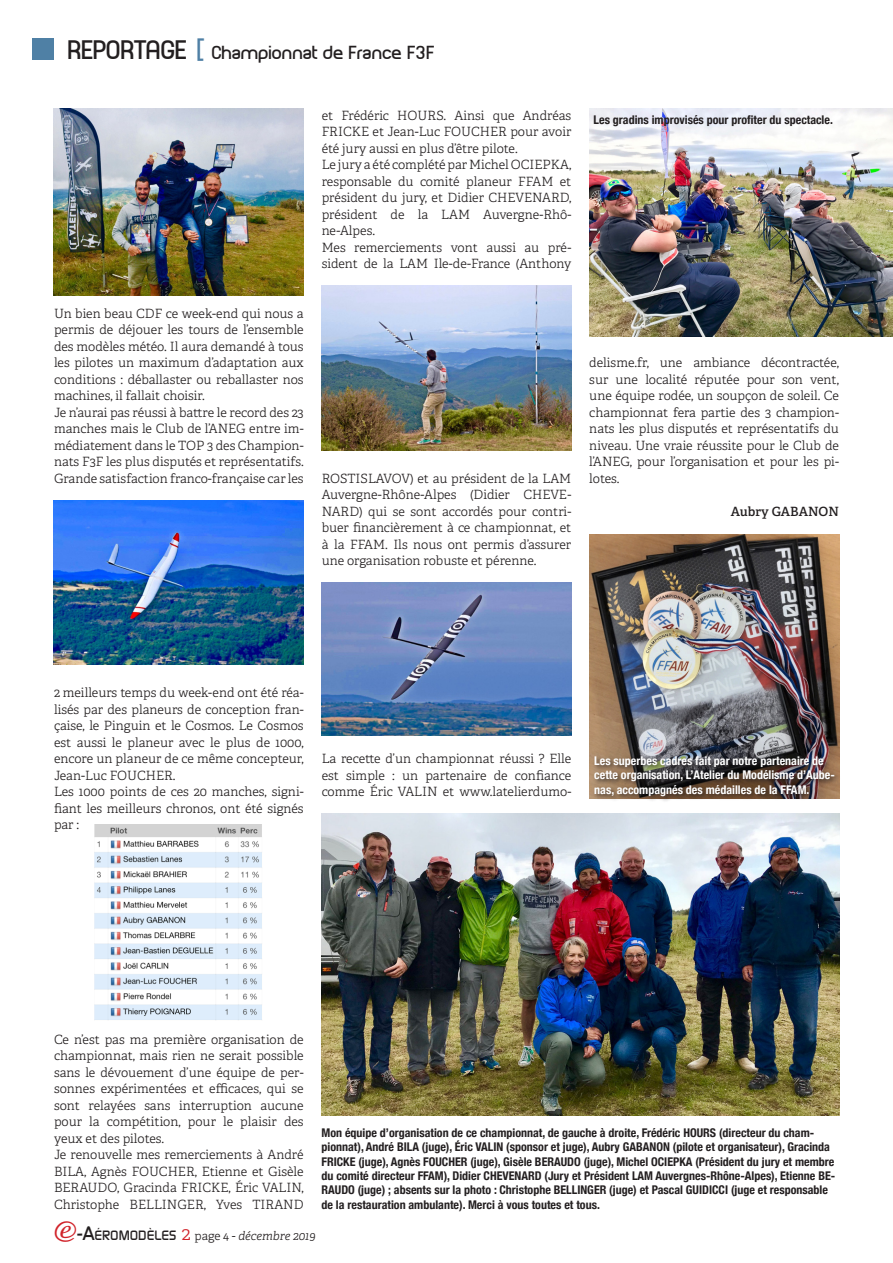
<style>
.page{position:relative;width:893px;height:1263px;background:#fff}
.page>*{position:absolute;margin:0;border:0;box-sizing:border-box;transform-origin:0 0}
.t1{font:18px "Planet Estyle";color:#231f20}
.par_e-aero{font:12.75px/16.5px "Adelle PE Lt";color:#231f20;text-align:justify}
.signature{font:12.75px "Adelle PE Sb";color:#231f20}
.legende_photo{font:700 condensed 12px/14.4px "Helvetica Neue";color:#231f20}
.legende_photos_blanc{font:700 condensed 12px/14.4px "Helvetica Neue";color:#fff}
.t2{font:italic 12px "Adelle PE Lt";color:#231f20}
.s1{font-size:25.5px}
.s2{font-family:"Arrobatherapy";font-style:normal;font-size:31.5px;color:#d1232a}
.s3{font-family:"Digital";font-weight:500;font-style:normal;font-size:18.75px}
.s4{font-family:"Digital";font-weight:500;font-style:normal;font-size:13.2px}
.s5{font-style:normal;font-size:18.75px;color:#d1232a}
.s6{font-style:normal}
</style>
<div class="page">
<div style="left:33px;top:38px;width:21px;height:21px;background:#4f80a5"></div>
<img style="left:54px;top:109px;width:250px;height:187px">
<img style="left:54px;top:500px;width:250px;height:165px">
<img style="left:322px;top:286px;width:249px;height:165px">
<img style="left:322px;top:583px;width:249px;height:153px">
<img style="left:95px;top:824px;width:167px;height:196px">
<img style="left:589px;top:109px;width:303px;height:227px">
<img style="left:589px;top:534px;width:251px;height:264px">
<div style="left:592px;top:754px;width:249px;height:48px;background:#231f20;opacity:.75"></div>
<img style="left:322px;top:814px;width:518px;height:301px">
<p class="t1" style="left:68px;top:40px;width:369px"><span class="s1">REPORTAGE</span> <sup>[</sup> Championnat de France F3F</p>
<p class="par_e-aero" style="left:54px;top:304px;width:251px">Un bien beau CDF ce week-end qui nous a permis de déjouer les tours de l’ensemble des modèles météo. Il aura demandé à tous les pilotes un maximum d’adaptation aux conditions : déballaster ou reballaster nos machines, il fallait choisir.</p>
<p class="par_e-aero" style="left:54px;top:403px;width:251px">Je n’aurai pas réussi à battre le record des 23 manches mais le Club de l’ANEG entre im&shy;médiatement dans le TOP 3 des Champion&shy;nats F3F les plus disputés et représentatifs.</p>
<p class="par_e-aero" style="left:54px;top:469px;width:251px">Grande satisfaction franco-française car les</p>
<p class="par_e-aero" style="left:322px;top:106px;width:251px">et Frédéric HOURS. Ainsi que Andréas FRICKE et Jean-Luc FOUCHER pour avoir été jury aussi en plus d’être pilote.</p>
<p class="par_e-aero" style="left:322px;top:156px;width:251px">Le jury a été complété par Michel OCIEPKA, responsable du comité planeur FFAM et président du jury, et Didier CHEVENARD, président de la LAM Auvergne-Rhô&shy;ne-Alpes.</p>
<p class="par_e-aero" style="left:322px;top:238px;width:251px">Mes remerciements vont aussi au pré&shy;sident de la LAM Ile-de-France (Anthony</p>
<p class="par_e-aero" style="left:322px;top:469px;width:251px">ROSTISLAVOV) et au président de la LAM Auvergne-Rhône-Alpes (Didier CHEVE-NARD) qui se sont accordés pour contri&shy;buer financièrement à ce championnat, et à la FFAM. Ils nous ont permis d’assurer une organisation robuste et pérenne.</p>
<p class="legende_photo" style="left:594px;top:112px;width:241px">Les gradins improvisés pour profiter du spectacle.</p>
<p class="par_e-aero" style="left:589px;top:354px;width:251px">delisme.fr, une ambiance décontractée, sur une localité réputée pour son vent, une équipe rodée, un soupçon de soleil. Ce championnat fera partie des 3 champion&shy;nats les plus disputés et représentatifs du niveau. Une vraie réussite pour le Club de l’ANEG, pour l’organisation et pour les pi&shy;lotes.</p>
<p class="signature" style="left:731px;top:502px;width:109px">Aubry GABANON</p>
<p class="par_e-aero" style="left:54px;top:684px;width:251px">2 meilleurs temps du week-end ont été réa&shy;lisés par des planeurs de conception fran&shy;çaise, le Pinguin et le Cosmos. Le Cosmos est aussi le planeur avec le plus de 1000, encore un planeur de ce même concepteur, Jean-Luc FOUCHER.</p>
<p class="par_e-aero" style="left:54px;top:783px;width:251px">Les 1000 points de ces 20 manches, signi&shy;fiant les meilleurs chronos, ont été signés par :</p>
<p class="par_e-aero" style="left:322px;top:750px;width:251px">La recette d’un championnat réussi ? Elle est simple : un partenaire de confiance comme Éric VALIN et www.latelierdumo-</p>
<p class="legende_photos_blanc" style="left:594px;top:752px;width:242px">Les superbes cadres fait par notre partenaire de cette organisation, L’Atelier du Modélisme d’Aube&shy;nas, accompagnés des médailles de la FFAM.</p>
<p class="par_e-aero" style="left:54px;top:1030px;width:251px">Ce n’est pas ma première organisation de championnat, mais rien ne serait possible sans le dévouement d’une équipe de per&shy;sonnes expérimentées et efficaces, qui se sont relayées sans interruption aucune pour la compétition, pour le plaisir des yeux et des pilotes.</p>
<p class="par_e-aero" style="left:54px;top:1146px;width:251px">Je renouvelle mes remerciements à André BILA, Agnès FOUCHER, Etienne et Gisèle BERAUDO, Gracinda FRICKE, Éric VALIN, Christophe BELLINGER, Yves TIRAND</p>
<p class="legende_photo" style="left:322px;top:1124px;width:515px">Mon équipe d’organisation de ce championnat, de gauche à droite, Frédéric HOURS (directeur du cham&shy;pionnat), André BILA (juge), Éric VALIN (sponsor et juge), Aubry GABANON (pilote et organisateur), Gracinda FRICKE (juge), Agnès FOUCHER (juge), Gisèle BERAUDO (juge), Michel OCIEPKA (Président du jury et membre du comité directeur FFAM), Didier CHEVENARD (Jury et Président LAM Auvergnes-Rhône-Alpes), Etienne BE-RAUDO (juge) ; absents sur la photo : Christophe BELLINGER (juge) et Pascal GUIDICCI (juge et responsable de la restauration ambulante). Merci à vous toutes et tous.</p>
<p class="t2" style="left:54px;top:1227px;width:263px"><span class="s2">e</span><span class="s3">-</span><span class="s3">A</span><span class="s4">ÉROMODÈLES</span> <span class="s5">2</span> <span class="s6">page 4</span> - décembre 2019</p>
</div>
